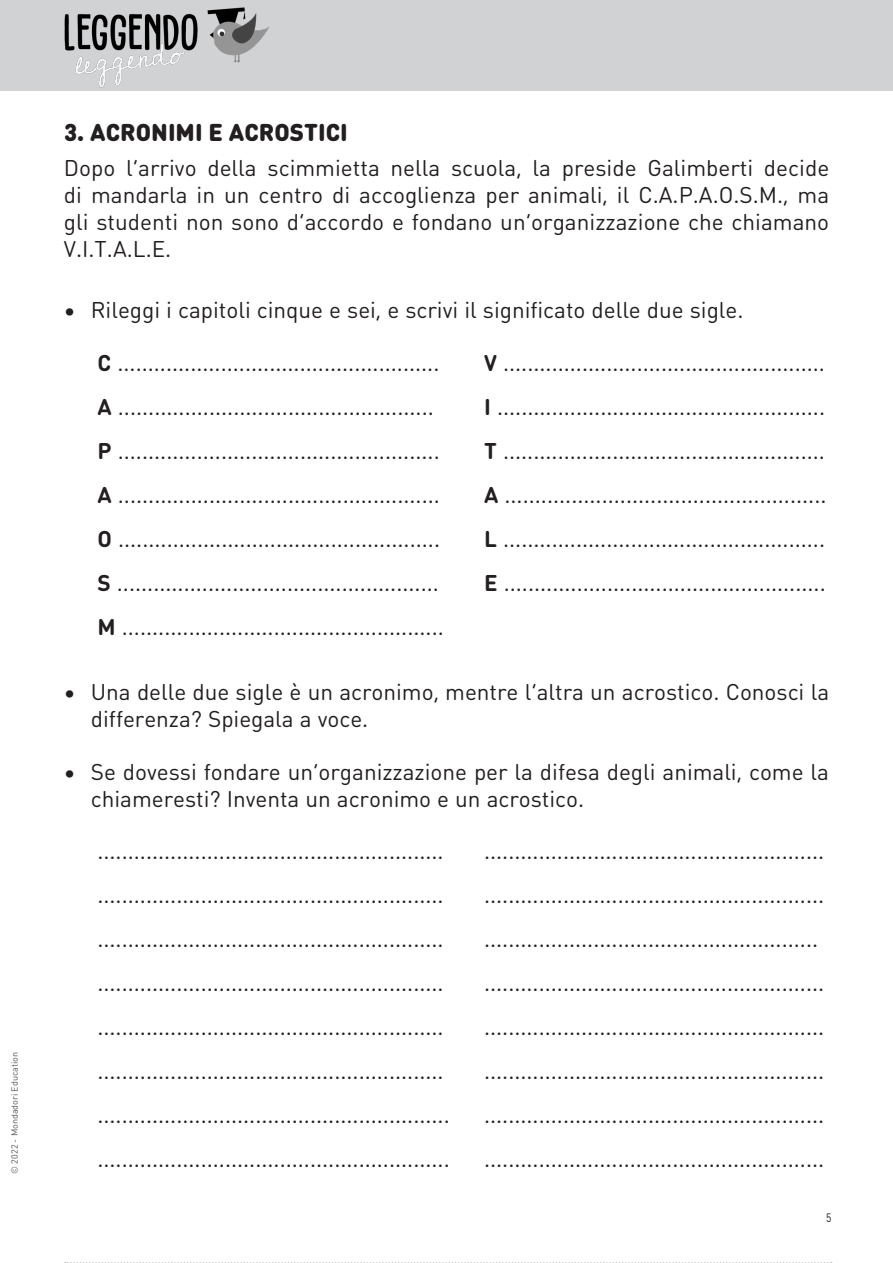
<style>
.page{position:relative;width:893px;height:1263px;background:#fff}
.page>*{position:absolute;margin:0;border:0;box-sizing:border-box;transform-origin:0 0}
.t1{font:900 24px "DIN Round Pro";color:#231f20}
.t2{font:22.5px/44px "DIN Round Pro";color:#231f20}
.t3{font:12px "DIN Round Pro";color:#231f20;scale:.85 1}
.t4{font:9px "DIN Round Pro";color:#57585a}
.s1{font-weight:700}
</style>
<div class="page">
<div style="left:0;top:0;width:893px;height:91px;background:#d1d2d4"></div>
<img style="left:206px;top:7px;width:64px;height:57px">
<img style="left:64px;top:12px;width:134px;height:76px">
<svg style="left:65px;top:1262px;width:767px;height:1px"></svg>
<p class="t4" style="left:8px;top:1174px;width:123px;rotate:-90deg">© 2022 - Mondadori Education</p>
<p class="t1" style="left:64px;top:114px;width:285px">3. ACRONIMI E ACROSTICI</p>
<p class="t2" style="left:64px;top:154px;width:767px;line-height:27px;text-align:justify">Dopo l’arrivo della scimmietta nella scuola, la preside Galimberti decide di mandarla in un centro di accoglienza per animali, il C.A.P.A.O.S.M., ma gli studenti non sono d’accordo e fondano un’organizzazione che chiamano V.I.T.A.L.E.</p>
<p class="t2" style="left:64px;top:287px;width:681px">• Rileggi i capitoli cinque e sei, e scrivi il significato delle due sigle.</p>
<p class="t2" style="left:97px;top:340px;width:348px"><span class="s1">C</span> .....................................................<br><span class="s1">A</span> ....................................................<br><span class="s1">P</span> .....................................................<br><span class="s1">A</span> .....................................................<br><span class="s1">O</span> .....................................................<br><span class="s1">S</span> .....................................................<br><span class="s1">M</span> .....................................................</p>
<p class="t2" style="left:484px;top:340px;width:344px;text-align:justify"><span class="s1">V</span> .....................................................<br><span class="s1">I</span> ......................................................<br><span class="s1">T</span> .....................................................<br><span class="s1">A</span> .....................................................<br><span class="s1">L</span> .....................................................<br><span class="s1">E</span> .....................................................</p>
<p class="t2" style="left:91px;top:678px;width:740px;line-height:27px;text-indent:-27px">• Una delle due sigle è un acronimo, mentre l’altra un acrostico. Conosci la differenza? Spiegala a voce.</p>
<p class="t2" style="left:91px;top:757px;width:740px;line-height:27px;text-indent:-27px">• Se dovessi fondare un’organizzazione per la difesa degli animali, come la chiameresti? Inventa un acronimo e un acrostico.</p>
<p class="t2" style="left:97px;top:828px;width:354px">......................................................... ......................................................... ......................................................... ......................................................... ......................................................... ......................................................... .......................................................... ..........................................................</p>
<p class="t2" style="left:484px;top:828px;width:342px">........................................................ ........................................................ ....................................................... ........................................................ ........................................................ ........................................................ ........................................................ ........................................................</p>
<p class="t3" style="left:826px;top:1210px;width:8px">5</p>
</div>
